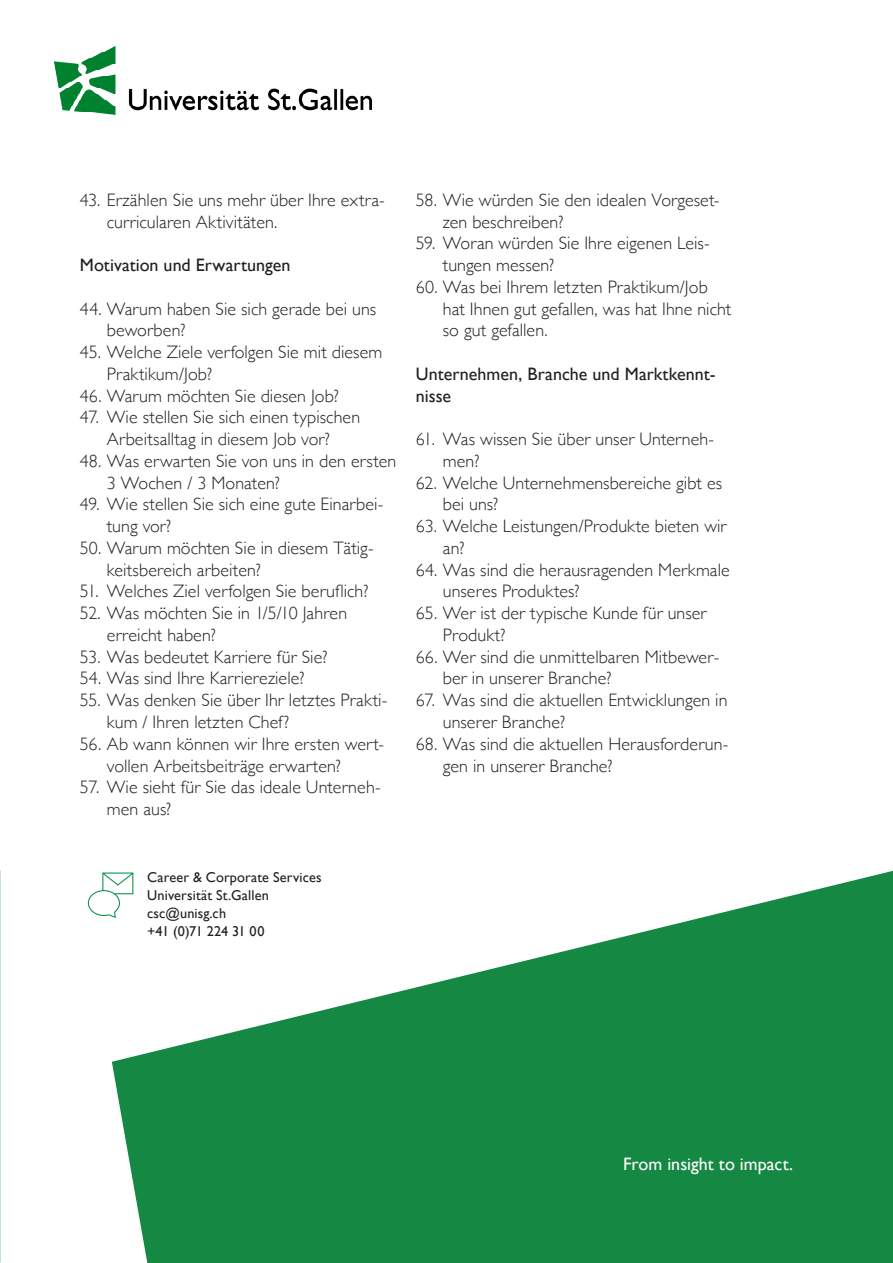
<style>
.page{position:relative;width:893px;height:1263px;background:#fff}
.page>*{position:absolute;margin:0;border:0;box-sizing:border-box;transform-origin:0 0}
.t1{font:300 18px/21.8px "Gill Sans";letter-spacing:.005em;color:#231f20}
.Copy_Factsheets_12{font:18px/21.8px "Gill Sans";color:#231f20}
.Subtitle_12{font:18px "Gill Sans";color:#fff}
.Adress_9_5{font:14.25px/18px "Gill Sans";letter-spacing:.01em;color:#231f20}
.Adress_9_5-2{font:14.25px "Gill Sans";letter-spacing:-.03em;color:#231f20}
</style>
<div class="page">
<svg style="left:112px;top:871px;width:781px;height:392px;fill:#158843"></svg>
<svg style="left:88px;top:872px;width:45px;height:46px"></svg>
<img style="left:54px;top:47px;width:317px;height:68px">
<p class="t1" style="left:107px;top:188px;width:279px;text-indent:-27px">43. Erzählen Sie uns mehr über Ihre extra&shy;curricularen Aktivitäten.</p>
<p class="Copy_Factsheets_12" style="left:80px;top:254px;width:212px">Motivation und Erwartungen</p>
<p class="t1" style="left:107px;top:297px;width:271px;text-indent:-27px">44. Warum haben Sie sich gerade bei uns beworben?</p>
<p class="t1" style="left:107px;top:341px;width:277px;text-indent:-27px">45. Welche Ziele verfolgen Sie mit diesem<br>Praktikum/Job?</p>
<p class="t1" style="left:80px;top:384px;width:261px">46. Warum möchten Sie diesen Job?</p>
<p class="t1" style="left:80px;top:406px;width:282px;text-align:center">47. Wie stellen Sie sich einen typischen<br>Arbeitsalltag in diesem Job vor?</p>
<p class="t1" style="left:107px;top:449px;width:291px;text-indent:-27px">48. Was erwarten Sie von uns in den ersten<br>3 Wochen / 3 Monaten?</p>
<p class="t1" style="left:107px;top:493px;width:278px;text-indent:-27px">49. Wie stellen Sie sich eine gute Einarbei&shy;tung vor?</p>
<p class="t1" style="left:107px;top:536px;width:268px;text-indent:-27px">50. Warum möchten Sie in diesem Tätig&shy;keitsbereich arbeiten?</p>
<p class="t1" style="left:80px;top:580px;width:290px">51. Welches Ziel verfolgen Sie beruflich?</p>
<p class="t1" style="left:107px;top:602px;width:242px;text-indent:-27px">52. Was möchten Sie in 1/5/10 Jahren erreicht haben?</p>
<p class="t1" style="left:80px;top:645px;width:249px">53. Was bedeutet Karriere für Sie?</p>
<p class="t1" style="left:80px;top:667px;width:226px">54. Was sind Ihre Karriereziele?</p>
<p class="t1" style="left:107px;top:689px;width:282px;text-indent:-27px">55. Was denken Sie über Ihr letztes Prakti&shy;kum / Ihren letzten Chef?</p>
<p class="t1" style="left:107px;top:732px;width:279px;text-indent:-27px">56. Ab wann können wir Ihre ersten wert&shy;vollen Arbeitsbeiträge erwarten?</p>
<p class="t1" style="left:107px;top:776px;width:275px;text-indent:-27px">57. Wie sieht für Sie das ideale Unterneh&shy;men aus?</p>
<p class="t1" style="left:443px;top:188px;width:278px;text-indent:-27px">58. Wie würden Sie den idealen Vorgeset&shy;zen beschreiben?</p>
<p class="t1" style="left:443px;top:232px;width:268px;text-indent:-27px">59. Woran würden Sie Ihre eigenen Leis&shy;tungen messen?</p>
<p class="t1" style="left:443px;top:275px;width:290px;text-indent:-27px">60. Was bei Ihrem letzten Praktikum/Job hat Ihnen gut gefallen, was hat Ihne nicht so gut gefallen.</p>
<p class="Copy_Factsheets_12" style="left:416px;top:363px;width:301px">Unternehmen, Branche und Marktkennt&shy;nisse</p>
<p class="t1" style="left:443px;top:428px;width:273px;text-indent:-27px">61. Was wissen Sie über unser Unterneh&shy;men?</p>
<p class="t1" style="left:443px;top:471px;width:281px;text-indent:-27px">62. Welche Unternehmensbereiche gibt es bei uns?</p>
<p class="t1" style="left:443px;top:515px;width:285px;text-indent:-27px">63. Welche Leistungen/Produkte bieten wir an?</p>
<p class="t1" style="left:443px;top:558px;width:288px;text-indent:-27px">64. Was sind die herausragenden Merkmale unseres Produktes?</p>
<p class="t1" style="left:443px;top:602px;width:265px;text-indent:-27px">65. Wer ist der typische Kunde für unser<br>Produkt?</p>
<p class="t1" style="left:443px;top:645px;width:278px;text-indent:-27px">66. Wer sind die unmittelbaren Mitbewer&shy;ber in unserer Branche?</p>
<p class="t1" style="left:443px;top:689px;width:286px;text-indent:-27px">67. Was sind die aktuellen Entwicklungen in unserer Branche?</p>
<p class="t1" style="left:443px;top:732px;width:287px;text-indent:-27px">68. Was sind die aktuellen Herausforderun&shy;gen in unserer Branche?</p>
<p class="Adress_9_5" style="left:147px;top:868px;width:176px">Career &amp; Corporate Services<br>Universität St.Gallen</p>
<p class="Adress_9_5" style="left:147px;top:904px;width:81px">csc@unisg.ch</p>
<p class="Adress_9_5-2" style="left:147px;top:923px;width:119px">+41 (0)71 224 31 00</p>
<p class="Subtitle_12" style="left:623px;top:1153px;width:171px">From insight to impact.</p>
</div>
